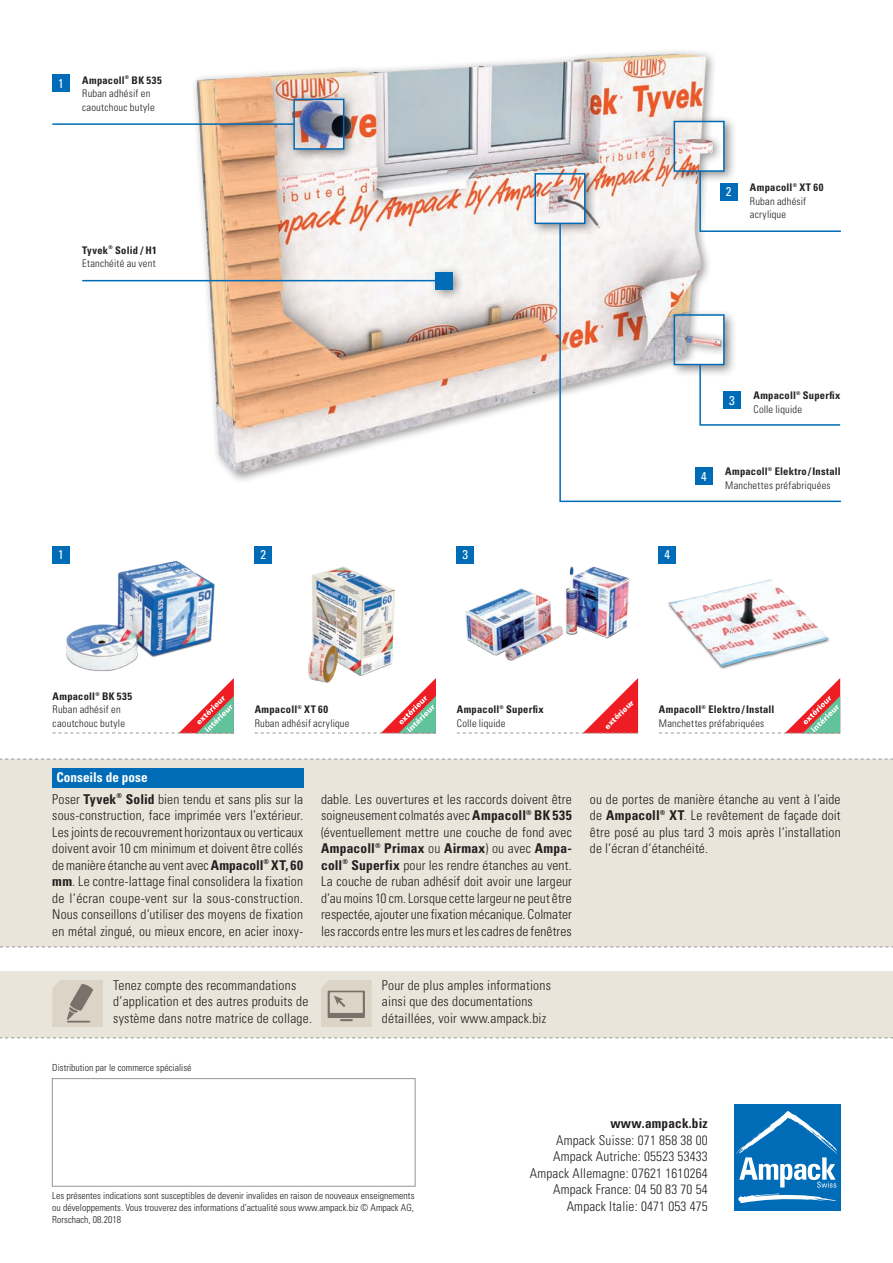
<style>
.page{position:relative;width:893px;height:1263px;background:#fff}
.page>*{position:absolute;margin:0;border:0;box-sizing:border-box;transform-origin:0 0}
.Infos_Lauftext{font:300 condensed 13.5px/16.5px "Univers LT Std";letter-spacing:.015em;color:#231f20;text-align:justify}
.t1{font:700 condensed 13.5px "Univers LT Std";color:#fff}
.t2{font:700 condensed 13.5px "Univers LT Std";letter-spacing:.015em;color:#231f20}
._05_Zahl_Grafik{font:condensed 12.75px "Univers LT Std";color:#fff}
._05_Produkteinfos{font:300 condensed 10.5px/13.5px "Univers LT Std";letter-spacing:.02em;color:#231f20}
._05_Produkteinfos-2{font:700 condensed 10.5px/13.5px "Univers LT Std";letter-spacing:.02em;color:#231f20}
.t3{font:300 condensed 9.75px "Univers LT Std";color:#231f20}
.t4{font:900 7.95px "Univers LT Std";color:#fff}
.s1{font-weight:700}
.s2{font-weight:300}
</style>
<div class="page">
<div style="left:52px;top:1078px;width:363px;height:108px;border:1px solid #939598"></div>
<div style="left:0;top:759px;width:893px;height:187px;background:#eae5da"></div>
<div style="left:52px;top:768px;width:252px;height:20px;background:#006cb7"></div>
<svg style="left:0;top:759px;width:893px;height:1px"></svg>
<svg style="left:0;top:946px;width:893px;height:1px"></svg>
<div style="left:734px;top:1104px;width:107px;height:107px;background:#006cb7"></div>
<svg style="left:736px;top:1111px;width:102px;height:92px"></svg>
<div style="left:0;top:971px;width:893px;height:66px;background:#eae5da"></div>
<svg style="left:52px;top:980px;width:51px;height:47px;background:#cac2b5"></svg>
<svg style="left:321px;top:980px;width:51px;height:47px;background:#cbc3b6"></svg>
<svg style="left:0;top:1037px;width:893px;height:1px"></svg>
<img style="left:52px;top:51px;width:662px;height:430px">
<div style="left:52px;top:75px;width:17px;height:17px;background:#006cb7"></div>
<hr style="left:52px;top:123px;width:242px;height:2px;background:#006cb7">
<img style="left:53px;top:546px;width:162px;height:125px">
<svg style="left:53px;top:678px;width:181px;height:56px"></svg>
<img style="left:457px;top:546px;width:173px;height:115px">
<svg style="left:457px;top:678px;width:181px;height:56px"></svg>
<div style="left:659px;top:546px;width:17px;height:17px;background:#006cb7"></div>
<img style="left:659px;top:563px;width:170px;height:106px">
<svg style="left:659px;top:678px;width:181px;height:56px"></svg>
<div style="left:255px;top:546px;width:17px;height:17px;background:#006cb7"></div>
<img style="left:258px;top:563px;width:137px;height:115px">
<svg style="left:255px;top:678px;width:181px;height:56px"></svg>
<div style="left:287px;top:93px;width:450px;height:284px;background:#231f20;opacity:.5"></div>
<img style="left:293px;top:98px;width:432px;height:268px">
<hr style="left:82px;top:280px;width:361px;height:1px;background:#006cb7">
<svg style="left:559px;top:222px;width:282px;height:281px"></svg>
<svg style="left:699px;top:362px;width:142px;height:64px"></svg>
<svg style="left:699px;top:169px;width:142px;height:64px"></svg>
<p class="_05_Zahl_Grafik" style="left:58px;top:75px;width:7px">1</p>
<p class="_05_Produkteinfos-2" style="left:82px;top:73px;width:81px">Ampacoll<sup>®</sup> BK 535</p>
<p class="_05_Produkteinfos" style="left:82px;top:87px;width:74px">Ruban adhésif en caoutchouc butyle</p>
<p class="_05_Produkteinfos-2" style="left:82px;top:243px;width:76px">Tyvek<sup>®</sup> Solid / H1</p>
<p class="_05_Produkteinfos" style="left:82px;top:257px;width:75px">Etanchéité au vent</p>
<p class="_05_Zahl_Grafik" style="left:58px;top:547px;width:7px">1</p>
<p class="_05_Produkteinfos" style="left:53px;top:689px;width:81px"><span class="s1">Ampacoll</span><sup>®</sup> <span class="s1">BK 535<br></span>Ruban adhésif en caoutchouc butyle</p>
<p class="_05_Zahl_Grafik" style="left:260px;top:547px;width:7px">2</p>
<p class="_05_Produkteinfos" style="left:255px;top:703px;width:96px"><span class="s1">Ampacoll</span><sup>®</sup> <span class="s1">XT 60<br></span>Ruban adhésif acrylique</p>
<p class="_05_Zahl_Grafik" style="left:726px;top:184px;width:7px">2</p>
<p class="_05_Produkteinfos-2" style="left:750px;top:181px;width:75px">Ampacoll<sup>®</sup> XT 60</p>
<p class="_05_Produkteinfos" style="left:750px;top:194px;width:58px">Ruban adhésif acrylique</p>
<p class="_05_Zahl_Grafik" style="left:462px;top:547px;width:7px">3</p>
<p class="_05_Produkteinfos-2" style="left:457px;top:703px;width:89px">Ampacoll<sup>®</sup> Superfix<br><span class="s2">Colle liquide</span></p>
<p class="_05_Zahl_Grafik" style="left:665px;top:547px;width:7px">4</p>
<p class="_05_Zahl_Grafik" style="left:729px;top:392px;width:7px">3</p>
<p class="_05_Produkteinfos-2" style="left:753px;top:389px;width:89px">Ampacoll<sup>®</sup> Superfix</p>
<p class="_05_Produkteinfos" style="left:753px;top:402px;width:50px">Colle liquide</p>
<p class="_05_Zahl_Grafik" style="left:701px;top:468px;width:7px">4</p>
<p class="_05_Produkteinfos-2" style="left:725px;top:464px;width:117px">Ampacoll<sup>®</sup> Elektro/Install</p>
<p class="_05_Produkteinfos" style="left:725px;top:478px;width:107px">Manchettes préfabriquées</p>
<p class="t4" style="left:602px;top:724px;width:39px;rotate:-45deg">extérieur</p>
<p class="_05_Produkteinfos-2" style="left:659px;top:703px;width:117px">Ampacoll<sup>®</sup> Elektro/Install</p>
<p class="_05_Produkteinfos" style="left:659px;top:716px;width:107px">Manchettes préfabriquées</p>
<p class="t1" style="left:57px;top:769px;width:93px">Conseils de pose</p>
<p class="Infos_Lauftext" style="left:52px;top:791px;width:252px">Poser <span class="s1">Tyvek</span><sup>®</sup> <span class="s1">Solid</span> bien tendu et sans plis sur la sous-construction, face imprimée vers l’extérieur.<br>Les joints de recouvrement horizontaux ou verticaux doivent avoir 10 cm minimum et doivent être collés de manière étanche au vent avec <span class="s1">Ampacoll</span><sup>®</sup> <span class="s1">XT, 60 mm</span>. Le contre-lattage final consolidera la fixation de l‘écran coupe-vent sur la sous-construction.<br>Nous conseillons d‘utiliser des moyens de fixation en métal zingué, ou mieux encore, en acier inoxy-</p>
<p class="Infos_Lauftext" style="left:321px;top:791px;width:252px">dable. Les ouvertures et les raccords doivent être soigneusement colmatés avec <span class="s1">Ampacoll</span><sup>®</sup> <span class="s1">BK 535 </span>(éventuellement mettre une couche de fond avec <span class="s1">Ampacoll</span><sup>®</sup> <span class="s1">Primax</span> ou <span class="s1">Airmax</span>) ou avec <span class="s1">Ampa&shy;coll</span><sup>®</sup> <span class="s1">Superfix</span> pour les rendre étanches au vent.<br>La couche de ruban adhésif doit avoir une largeur d‘au moins 10 cm. Lorsque cette largeur ne peut être respectée, ajouter une fixation mécanique. Colmater les raccords entre les murs et les cadres de fenêtres</p>
<p class="Infos_Lauftext" style="left:590px;top:791px;width:252px">ou de portes de manière étanche au vent à l’aide de <span class="s1">Ampacoll</span><sup>®</sup> <span class="s1">XT</span>. Le revêtement de façade doit être posé au plus tard 3 mois après l‘installation de l‘écran d‘étanchéité.</p>
<p class="Infos_Lauftext" style="left:113px;top:976px;width:184px">Tenez compte des recommandations</p>
<p class="Infos_Lauftext" style="left:113px;top:993px;width:197px">d’application et des autres produits de</p>
<p class="Infos_Lauftext" style="left:113px;top:1009px;width:200px">système dans notre matrice de collage.</p>
<p class="t3" style="left:52px;top:1061px;width:141px">Distribution par le commerce spécialisé</p>
<p class="Infos_Lauftext" style="left:382px;top:976px;width:170px">Pour de plus amples informations</p>
<p class="Infos_Lauftext" style="left:382px;top:993px;width:152px">ainsi que des documentations</p>
<p class="Infos_Lauftext" style="left:382px;top:1009px;width:166px">détaillées, voir www.ampack.biz</p>
<p class="t3" style="left:52px;top:1190px;width:364px">Les présentes indications sont susceptibles de devenir invalides en raison de nouveaux enseignements</p>
<p class="t3" style="left:52px;top:1202px;width:363px">ou développements. Vous trouverez des informations d’actualité sous www.ampack.biz © Ampack AG,</p>
<p class="t3" style="left:52px;top:1214px;width:70px">Rorschach, 08.2018</p>
<p class="t2" style="left:610px;top:1115px;width:99px">www.ampack.biz</p>
<p class="Infos_Lauftext" style="left:556px;top:1132px;width:153px">Ampack Suisse: 071 858 38 00</p>
<p class="Infos_Lauftext" style="left:553px;top:1148px;width:156px">Ampack Autriche: 05523 53433</p>
<p class="Infos_Lauftext" style="left:530px;top:1165px;width:179px">Ampack Allemagne: 07621 1610264</p>
<p class="Infos_Lauftext" style="left:553px;top:1181px;width:156px">Ampack France: 04 50 83 70 54</p>
<p class="Infos_Lauftext" style="left:567px;top:1198px;width:143px">Ampack Italie: 0471 053 475</p>
</div>
